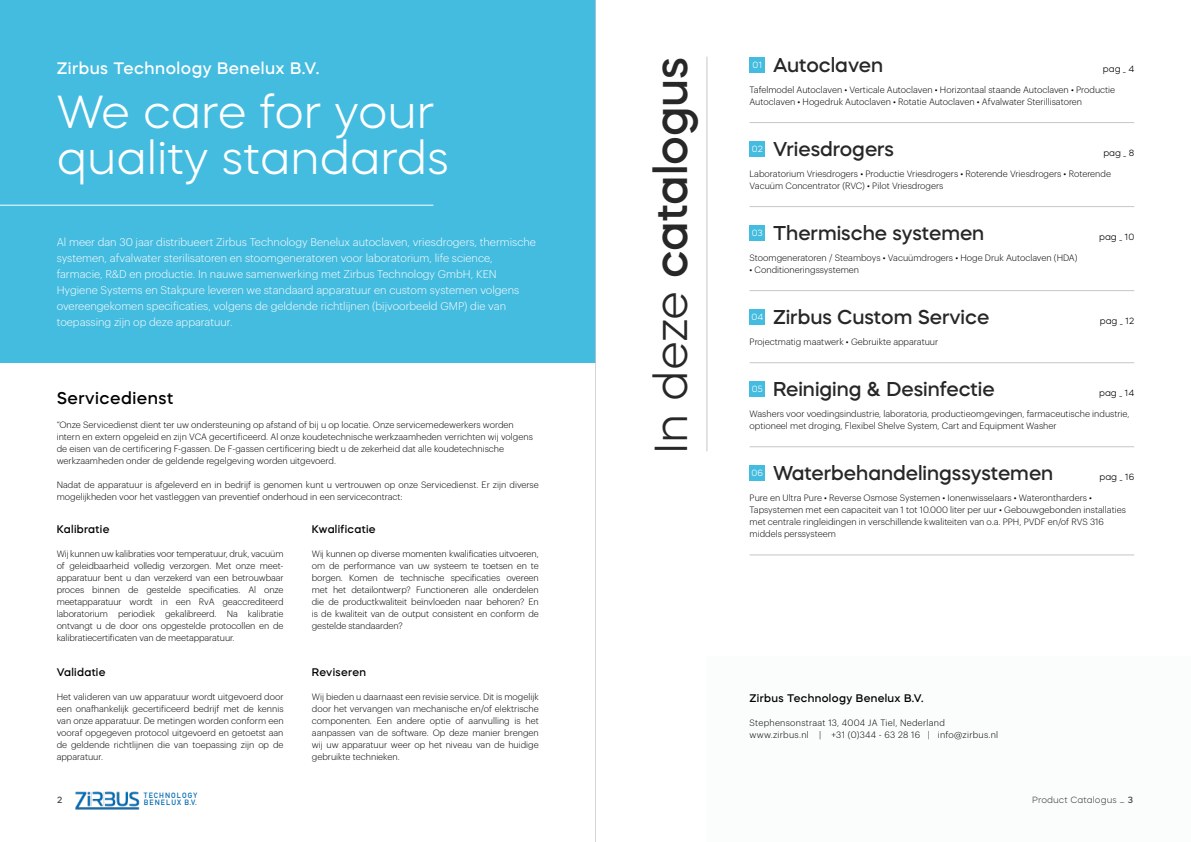
<style>
.page{position:relative;width:1191px;height:842px;background:#fff}
.page>*{position:absolute;margin:0;border:0;box-sizing:border-box;transform-origin:0 0}
.t1{font:300 46.2px/45px "Mazzard H";color:#fff}
.t2{font:500 46.2px "Mazzard H";color:#272727}
.t3{font:500 20px "Mazzard H";color:#272727}
.t4{font:500 17px "Mazzard H";letter-spacing:.03em;color:#000}
.t5{font:500 16.6px "Mazzard H";letter-spacing:.03em;color:#fff}
.t6{font:300 11px/16px "Graphik";color:#fff}
.t7{font:500 11px "Mazzard H";letter-spacing:.03em;color:#000}
.t8{font:300 9px/12px "Graphik";color:#000}
.t9{font:300 9px/12px "Graphik";letter-spacing:.03em;color:#000}
.t10{font:300 9px "Mazzard H";color:#000}
.t11{font:300 9px "Mazzard H";letter-spacing:.01em;color:#4a4a49}
.t12{font:300 9px "Mazzard H";color:#fff}
.t13{font:500 9px "Mazzard H";color:#4a4a49}
.t14{font:700 7.5px/7px "DIN Alternate";letter-spacing:.14em;color:#006bb2}
.s1{font-weight:300}
.s2{font-weight:500}
</style>
<div class="page">
<div style="left:0;top:0;width:595px;height:363px;background:#44bce0"></div>
<hr style="left:706px;top:57px;width:1px;height:394px;background:#c6c6c6">
<hr style="left:749px;top:122px;width:385px;height:1px;background:#c6c6c6">
<hr style="left:749px;top:206px;width:385px;height:1px;background:#c6c6c6">
<hr style="left:749px;top:290px;width:385px;height:1px;background:#c6c6c6">
<hr style="left:749px;top:363px;width:385px;height:1px;background:#c6c6c6">
<hr style="left:749px;top:447px;width:385px;height:1px;background:#c6c6c6">
<hr style="left:749px;top:555px;width:385px;height:1px;background:#c6c6c6">
<div style="left:749px;top:57px;width:16px;height:15px;background:#44bce0"></div>
<div style="left:749px;top:141px;width:16px;height:15px;background:#44bce0"></div>
<div style="left:749px;top:225px;width:16px;height:15px;background:#44bce0"></div>
<div style="left:749px;top:309px;width:16px;height:15px;background:#44bce0"></div>
<div style="left:749px;top:381px;width:16px;height:15px;background:#44bce0"></div>
<div style="left:749px;top:465px;width:16px;height:15px;background:#44bce0"></div>
<img style="left:75px;top:791px;width:65px;height:19px">
<div style="left:707px;top:657px;width:484px;height:185px;background:#fbfcfc"></div>
<hr style="left:0;top:205px;width:433px;height:1px;background:#fff">
<hr style="left:595px;top:0;width:1px;height:842px;background:#c6c6c6">
<h3 class="t5" style="left:57px;top:58px;width:264px">Zirbus Technology Benelux B.V.</h3>
<h1 class="t1" style="left:57px;top:89px;width:394px">We care for your quality standards</h1>
<p class="t6" style="left:57px;top:233px;width:481px">Al meer dan 30 jaar distribueert Zirbus Technology Benelux autoclaven, vriesdrogers, thermische systemen, afvalwater sterilisatoren en stoomgeneratoren voor laboratorium, life science, farmacie, R&amp;D en productie. In nauwe samenwerking met Zirbus Technology GmbH, KEN Hygiene Systems en Stakpure leveren we standaard apparatuur en custom systemen volgens overeengekomen specificaties, volgens de geldende richtlijnen (bijvoorbeeld GMP) die van toepassing zijn op deze apparatuur.</p>
<h3 class="t4" style="left:57px;top:387px;width:118px">Servicedienst</h3>
<p class="t8" style="left:57px;top:418px;width:477px">“Onze Servicedienst dient ter uw ondersteuning op afstand of bij u op locatie. Onze servicemedewerkers worden intern en extern opgeleid en zijn VCA gecertificeerd. Al onze koudetechnische werkzaamheden verrichten wij volgens de eisen van de certificering F-gassen. De F-gassen certificering biedt u de zekerheid dat alle koudetechnische werkzaamheden onder de geldende regelgeving worden uitgevoerd.</p>
<p class="t8" style="left:57px;top:478px;width:483px">Nadat de apparatuur is afgeleverd en in bedrijf is genomen kunt u vertrouwen op onze Servicedienst. Er zijn diverse mogelijkheden voor het vastleggen van preventief onderhoud in een servicecontract:</p>
<p class="t7" style="left:57px;top:522px;width:54px">Kalibratie</p>
<p class="t8" style="left:57px;top:547px;width:228px;text-align:justify">Wij kunnen uw kalibraties voor temperatuur, druk, vacuüm of geleidbaarheid volledig verzorgen. Met onze meet&shy;apparatuur bent u dan verzekerd van een betrouwbaar proces binnen de gestelde specificaties. Al onze meetapparatuur wordt in een RvA geaccrediteerd laboratorium periodiek gekalibreerd. Na kalibratie ontvangt u de door ons opgestelde protocollen en de kalibratiecertificaten van de meetapparatuur.</p>
<p class="t7" style="left:312px;top:522px;width:65px">Kwalificatie</p>
<p class="t8" style="left:312px;top:547px;width:228px;text-align:justify">Wij kunnen op diverse momenten kwalificaties uitvoeren, om de performance van uw systeem te toetsen en te borgen. Komen de technische specificaties overeen met het detailontwerp? Functioneren alle onderdelen die de productkwaliteit beïnvloeden naar behoren? En is de kwaliteit van de output consistent en conform de gestelde standaarden?</p>
<h1 class="t2" style="left:641px;top:454px;width:399px;rotate:-90deg"><span class="s1">In deze</span> catalogus</h1>
<h2 class="t3" style="left:773px;top:52px;width:112px">Autoclaven</h2>
<p class="t10" style="left:1103px;top:63px;width:33px">pag _ 4</p>
<p class="t12" style="left:752px;top:59px;width:11px">01</p>
<p class="t8" style="left:749px;top:83px;width:367px">Tafelmodel Autoclaven • Verticale Autoclaven • Horizontaal staande Autoclaven • Productie<br>Autoclaven • Hogedruk Autoclaven • Rotatie Autoclaven • Afvalwater Sterillisatoren</p>
<h2 class="t3" style="left:773px;top:136px;width:122px">Vriesdrogers</h2>
<p class="t12" style="left:752px;top:143px;width:13px">02</p>
<p class="t10" style="left:1103px;top:147px;width:32px">pag _ 8</p>
<p class="t8" style="left:749px;top:167px;width:363px">Laboratorium Vriesdrogers • Productie Vriesdrogers • Roterende Vriesdrogers • Roterende<br>Vacuüm Concentrator (RVC) • Pilot Vriesdrogers</p>
<h2 class="t3" style="left:773px;top:220px;width:213px">Thermische systemen</h2>
<p class="t12" style="left:751px;top:227px;width:13px">03</p>
<p class="t10" style="left:1099px;top:232px;width:37px">pag _ 10</p>
<p class="t8" style="left:749px;top:251px;width:329px">Stoomgeneratoren / Steamboys • Vacuümdrogers • Hoge Druk Autoclaven (HDA)</p>
<p class="t8" style="left:749px;top:263px;width:111px">• Conditioneringssystemen</p>
<h2 class="t3" style="left:773px;top:304px;width:218px">Zirbus Custom Service</h2>
<p class="t12" style="left:751px;top:311px;width:13px">04</p>
<p class="t10" style="left:1099px;top:315px;width:36px">pag _ 12</p>
<p class="t8" style="left:749px;top:335px;width:190px">Projectmatig maatwerk • Gebruikte apparatuur</p>
<h2 class="t3" style="left:773px;top:376px;width:223px">Reiniging &amp; Desinfectie</h2>
<p class="t12" style="left:751px;top:383px;width:13px">05</p>
<p class="t10" style="left:1099px;top:387px;width:37px">pag _ 14</p>
<p class="t8" style="left:749px;top:407px;width:381px">Washers voor voedingsindustrie, laboratoria, productieomgevingen, farmaceutische industrie, optioneel met droging, Flexibel Shelve System, Cart and Equipment Washer</p>
<p class="t12" style="left:751px;top:467px;width:13px">06</p>
<h2 class="t3" style="left:773px;top:460px;width:282px">Waterbehandelingssystemen</h2>
<p class="t10" style="left:1099px;top:471px;width:36px">pag _ 16</p>
<p class="t8" style="left:749px;top:491px;width:378px">Pure en Ultra Pure • Reverse Osmose Systemen • Ionenwisselaars • Waterontharders • Tapsystemen met een capaciteit van 1 tot 10.000 liter per uur • Gebouwgebonden installaties met centrale ringleidingen in verschillende kwaliteiten van o.a. PPH, PVDF en/of RVS 316 middels perssysteem</p>
<p class="t7" style="left:57px;top:665px;width:50px">Validatie</p>
<p class="t8" style="left:57px;top:690px;width:228px;text-align:justify">Het valideren van uw apparatuur wordt uitgevoerd door een onafhankelijk gecertificeerd bedrijf met de kennis van onze apparatuur. De metingen worden conform een vooraf opgegeven protocol uitgevoerd en getoetst aan de geldende richtlijnen die van toepassing zijn op de apparatuur.</p>
<p class="t7" style="left:312px;top:665px;width:56px">Reviseren</p>
<p class="t8" style="left:312px;top:690px;width:228px;text-align:justify">Wij bieden u daarnaast een revisie service. Dit is mogelijk door het vervangen van mechanische en/of elektrische componenten. Een andere optie of aanvulling is het aanpassen van de software. Op deze manier brengen wij uw apparatuur weer op het niveau van de huidige gebruikte technieken.</p>
<p class="t7" style="left:749px;top:690px;width:176px">Zirbus Technology Benelux B.V.</p>
<p class="t9" style="left:749px;top:715px;width:250px">Stephensonstraat 13, 4004 JA Tiel, Nederland www.zirbus.nl | +31 (0)344 - 63 28 16 | info@zirbus.nl</p>
<p class="t14" style="left:144px;top:791px;width:55px">TECHNOLOGY<br>BENELUX B.V.</p>
<p class="t13" style="left:57px;top:794px;width:7px">2</p>
<p class="t11" style="left:1032px;top:795px;width:103px">Product Catalogus – <span class="s2">3</span></p>
</div>
